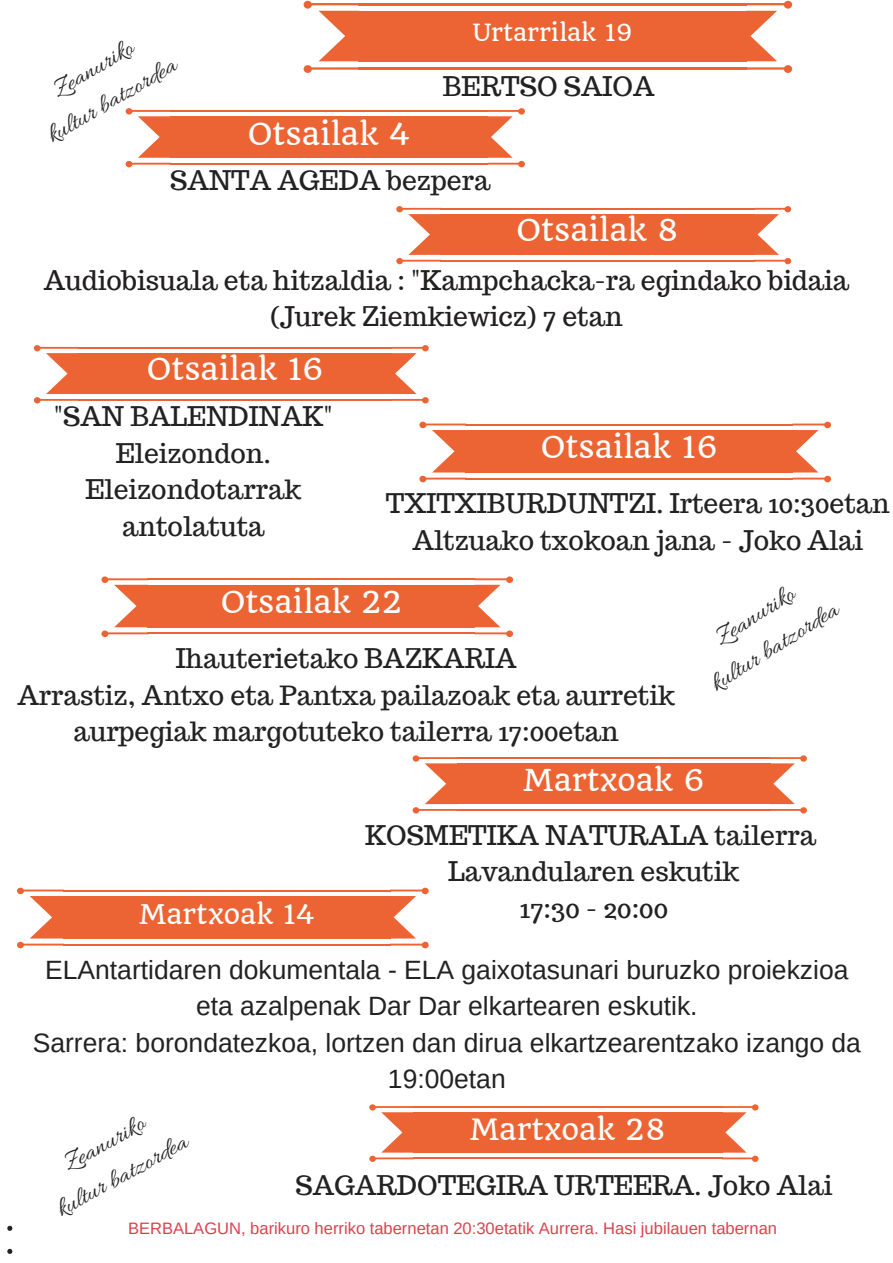
<style>
.page{position:relative;width:893px;height:1263px;background:#fff}
.page>*{position:absolute;margin:0;border:0;box-sizing:border-box;transform-origin:0 0}
.t1{font:29.92px "Quando";color:#fff}
.t2{font:29.78px "Quando";color:#fff}
.t3{font:29.55px "Quando";color:#fff}
.t4{font:28.72px "Quando";color:#fff}
.t5{font:26.47px/36.6px "Trocchi";color:#222;text-align:center}
.t6{font:26.47px/36.6px "Arimo";color:#222;text-align:center}
.t7{font:26.47px/36.6px "Trocchi";color:#221f1f;text-align:center}
.t8{font:26.47px/36.6px "Allura";color:#222;text-align:center}
.t9{font:26.47px "Quando";color:#fff}
.t10{font:23.17px "Quando";color:#fff}
.t11{font:16.58px "Arimo";color:#db414c}
</style>
<div class="page">
<div style="left:358px;top:11px;width:389px;height:50px;background:#ec6433"></div>
<hr style="left:358px;top:67px;width:389px;height:3px;background:#ec6433">
<hr style="left:358px;top:3px;width:389px;height:2px;background:#ec6433">
<svg style="left:304px;top:1px;width:55px;height:72px"></svg>
<svg style="left:746px;top:1px;width:46px;height:72px"></svg>
<div style="left:441px;top:214px;width:314px;height:41px;background:#ec6433"></div>
<hr style="left:441px;top:260px;width:314px;height:2px;background:#ec6433">
<hr style="left:441px;top:208px;width:314px;height:2px;background:#ec6433">
<svg style="left:396px;top:206px;width:45px;height:58px"></svg>
<svg style="left:754px;top:206px;width:37px;height:58px"></svg>
<div style="left:171px;top:116px;width:317px;height:42px;background:#ec6433"></div>
<hr style="left:171px;top:163px;width:317px;height:2px;background:#ec6433">
<hr style="left:171px;top:110px;width:317px;height:2px;background:#ec6433">
<svg style="left:126px;top:108px;width:45px;height:59px"></svg>
<svg style="left:487px;top:108px;width:38px;height:59px"></svg>
<div style="left:457px;top:763px;width:313px;height:41px;background:#ec6433"></div>
<hr style="left:457px;top:809px;width:313px;height:2px;background:#ec6433">
<hr style="left:457px;top:757px;width:313px;height:2px;background:#ec6433">
<svg style="left:413px;top:755px;width:45px;height:58px"></svg>
<svg style="left:770px;top:755px;width:37px;height:58px"></svg>
<div style="left:466px;top:430px;width:327px;height:42px;background:#ec6433"></div>
<hr style="left:466px;top:478px;width:327px;height:2px;background:#ec6433">
<hr style="left:466px;top:423px;width:327px;height:2px;background:#ec6433">
<svg style="left:419px;top:421px;width:47px;height:61px"></svg>
<svg style="left:792px;top:421px;width:39px;height:61px"></svg>
<div style="left:148px;top:585px;width:327px;height:42px;background:#ec6433"></div>
<hr style="left:148px;top:632px;width:327px;height:2px;background:#ec6433">
<hr style="left:148px;top:578px;width:327px;height:2px;background:#ec6433">
<svg style="left:101px;top:576px;width:47px;height:61px"></svg>
<svg style="left:474px;top:576px;width:39px;height:61px"></svg>
<div style="left:78px;top:353px;width:314px;height:41px;background:#ec6433"></div>
<hr style="left:78px;top:399px;width:314px;height:2px;background:#ec6433">
<hr style="left:78px;top:347px;width:314px;height:2px;background:#ec6433">
<svg style="left:34px;top:345px;width:45px;height:59px"></svg>
<svg style="left:392px;top:345px;width:37px;height:59px"></svg>
<svg style="left:7px;top:1226px;width:5px;height:5px"></svg>
<svg style="left:7px;top:1249px;width:5px;height:5px"></svg>
<div style="left:413px;top:1112px;width:310px;height:40px;background:#ec6433"></div>
<hr style="left:413px;top:1157px;width:310px;height:2px;background:#ec6433">
<hr style="left:413px;top:1106px;width:310px;height:2px;background:#ec6433">
<svg style="left:369px;top:1104px;width:45px;height:58px"></svg>
<svg style="left:722px;top:1104px;width:36px;height:58px"></svg>
<div style="left:63px;top:896px;width:328px;height:42px;background:#ec6433"></div>
<hr style="left:63px;top:944px;width:328px;height:1px;background:#ec6433">
<hr style="left:63px;top:889px;width:328px;height:2px;background:#ec6433">
<svg style="left:17px;top:887px;width:47px;height:61px"></svg>
<svg style="left:390px;top:887px;width:39px;height:61px"></svg>
<p class="t8" style="left:22px;top:91px;width:148px;rotate:-30deg">Zeanuriko kultur batzordea</p>
<p class="t1" style="left:248px;top:115px;width:164px">Otsailak 4</p>
<p class="t10" style="left:473px;top:18px;width:162px">Urtarrilak 19</p>
<p class="t5" style="left:443px;top:68px;width:213px">BERTSO SAIOA</p>
<p class="t5" style="left:170px;top:162px;width:322px">SANTA AGEDA bezpera</p>
<p class="t2" style="left:517px;top:212px;width:164px">Otsailak 8</p>
<p class="t7" style="left:44px;top:262px;width:807px">Audiobisuala eta hitzaldia : "Kampchacka-ra egindako bidaia (Jurek Ziemkiewicz) 7 etan</p>
<p class="t2" style="left:147px;top:351px;width:179px">Otsailak 16</p>
<p class="t5" style="left:54px;top:398px;width:280px">"SAN BALENDINAK"<br>Eleizondon.<br>Eleizondotarrak antolatuta</p>
<p class="t2" style="left:541px;top:429px;width:179px">Otsailak 16</p>
<p class="t5" style="left:386px;top:485px;width:505px">TXITXIBURDUNTZI. Irteera 10:30etan<br>Altzuako txokoan jana - Joko Alai</p>
<p class="t2" style="left:221px;top:583px;width:183px">Otsailak 22</p>
<p class="t5" style="left:17px;top:640px;width:659px">Ihauterietako BAZKARIA<br>Arrastiz, Antxo eta Pantxa pailazoak eta aurretik aurpegiak margotuteko tailerra 17:00etan</p>
<p class="t8" style="left:684px;top:640px;width:148px;rotate:-32deg">Zeanuriko kultur batzordea</p>
<p class="t3" style="left:523px;top:762px;width:183px">Martxoak 6</p>
<p class="t5" style="left:365px;top:817px;width:452px">KOSMETIKA NATURALA tailerra<br>Lavandularen eskutik<br>17:30 - 20:00</p>
<p class="t6" style="left:33px;top:951px;width:830px">ELAntartidaren dokumentala - ELA gaixotasunari buruzko proiekzioa eta azalpenak Dar Dar elkartearen eskutik.<br>Sarrera: borondatezkoa, lortzen dan dirua elkartzearentzako izango da 19:00etan</p>
<p class="t9" style="left:139px;top:897px;width:178px">Martxoak 14</p>
<p class="t4" style="left:469px;top:1111px;width:198px">Martxoak 28</p>
<p class="t8" style="left:32px;top:1164px;width:148px;rotate:-29deg">Zeanuriko kultur batzordea</p>
<p class="t5" style="left:295px;top:1167px;width:538px">SAGARDOTEGIRA URTEERA. Joko Alai</p>
<p class="t11" style="left:128px;top:1219px;width:650px">BERBALAGUN, barikuro herriko tabernetan 20:30etatik Aurrera. Hasi jubilauen tabernan</p>
</div>
